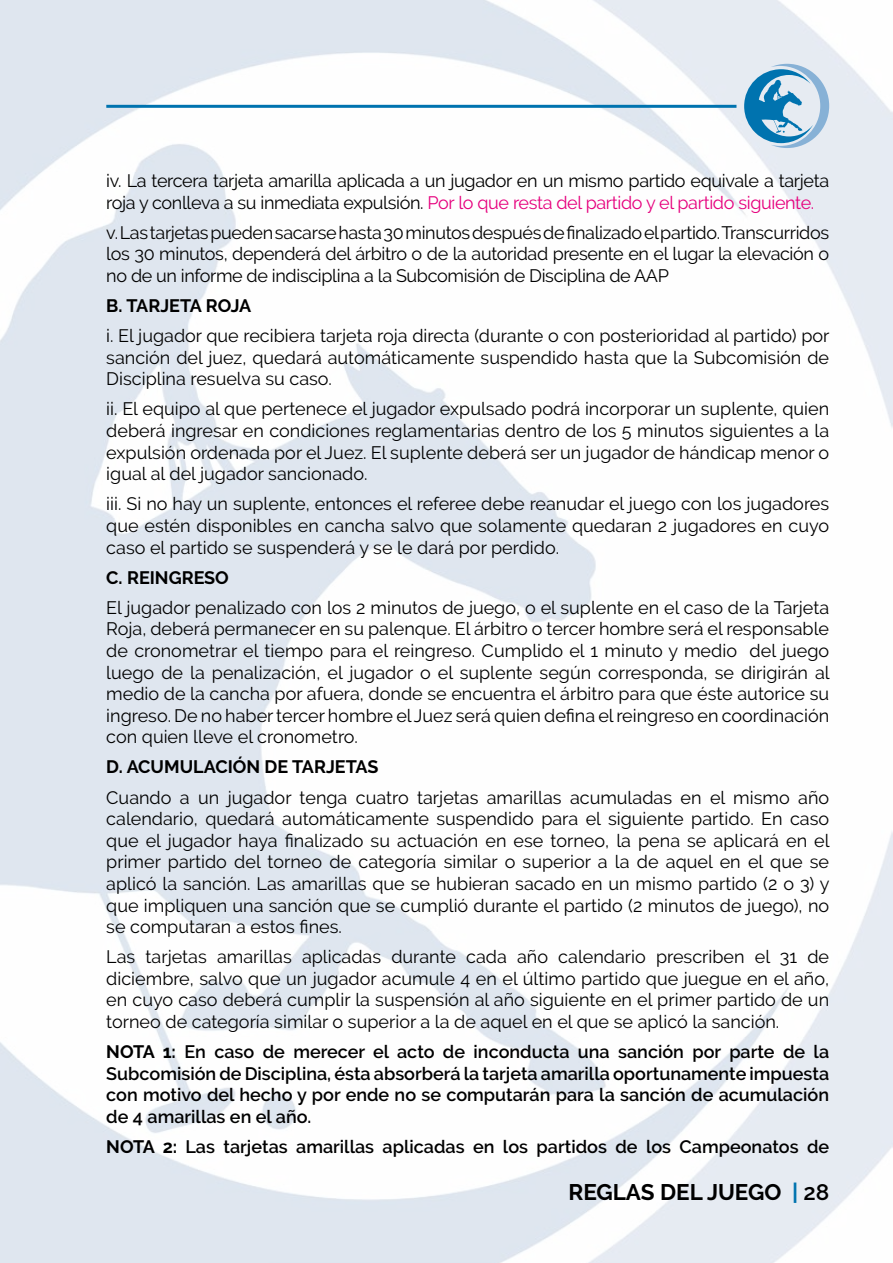
<style>
.page{position:relative;width:893px;height:1263px;background:#fff}
.page>*{position:absolute;margin:0;border:0;box-sizing:border-box;transform-origin:0 0}
.t1{font:700 22.5px "Raleway";color:#000}
.t2{font:18px/21.6px "Raleway";color:#000;text-align:justify}
.t3{font:600 18px/21.6px "Raleway";color:#000;text-align:justify}
.t4{font:18px/21.6px "Raleway";letter-spacing:-.02em;color:#000}
.t5{font:700 18px "Raleway";color:#000}
.s1{color:#e6007d}
.s2{font-weight:700}
.s3{color:#0073af}
.s4{font-weight:600}
</style>
<div class="page">
<img style="left:0;top:0;width:893px;height:1263px">
<svg style="left:744px;top:64px;width:85px;height:84px;background:#8fbdd8"></svg>
<hr style="left:106px;top:105px;width:630px;height:3px;background:#0073af">
<p class="t4" style="left:106px;top:170px;width:724px">iv. La tercera tarjeta amarilla aplicada a un jugador en un mismo partido equivale a tarjeta roja y conlleva a su inmediata expulsión. <span class="s1">Por lo que resta del partido y el partido siguiente.</span></p>
<p class="t2" style="left:106px;top:222px;width:724px">v. Las tarjetas pueden sacarse hasta 30 minutos después de finalizado el partido. Transcurridos los 30 minutos, dependerá del árbitro o de la autoridad presente en el lugar la elevación o no de un informe de indisciplina a la Subcomisión de Disciplina de AAP</p>
<p class="t5" style="left:106px;top:295px;width:147px">B. TARJETA ROJA</p>
<p class="t2" style="left:106px;top:325px;width:725px">i. El jugador que recibiera tarjeta roja directa (durante o con posterioridad al partido) por sanción del juez, quedará automáticamente suspendido hasta que la Subcomisión de Disciplina resuelva su caso.</p>
<p class="t2" style="left:106px;top:398px;width:724px">ii. El equipo al que pertenece el jugador expulsado podrá incorporar un suplente, quien deberá ingresar en condiciones reglamentarias dentro de los 5 minutos siguientes a la expulsión ordenada por el Juez. El suplente deberá ser un jugador de hándicap menor o igual al del jugador sancionado.</p>
<p class="t2" style="left:106px;top:493px;width:724px">iii. Si no hay un suplente, entonces el referee debe reanudar el juego con los jugadores que estén disponibles en cancha salvo que solamente quedaran 2 jugadores en cuyo caso el partido se suspenderá y se le dará por perdido.</p>
<p class="t5" style="left:106px;top:567px;width:124px">C. REINGRESO</p>
<p class="t2" style="left:106px;top:596px;width:725px">El jugador penalizado con los 2 minutos de juego, o el suplente en el caso de la Tarjeta Roja, deberá permanecer en su palenque. El árbitro o tercer hombre será el responsable de cronometrar el tiempo para el reingreso. Cumplido el 1 minuto y medio del juego luego de la penalización, el jugador o el suplente según corresponda, se dirigirán al medio de la cancha por afuera, donde se encuentra el árbitro para que éste autorice su ingreso. De no haber tercer hombre el Juez será quien defina el reingreso en coordinación con quien lleve el cronometro.</p>
<p class="t5" style="left:106px;top:757px;width:274px">D. ACUMULACIÓN DE TARJETAS</p>
<p class="t2" style="left:106px;top:786px;width:725px">Cuando a un jugador tenga cuatro tarjetas amarillas acumuladas en el mismo año calendario, quedará automáticamente suspendido para el siguiente partido. En caso que el jugador haya finalizado su actuación en ese torneo, la pena se aplicará en el primer partido del torneo de categoría similar o superior a la de aquel en el que se aplicó la sanción. Las amarillas que se hubieran sacado en un mismo partido (2 o 3) y que impliquen una sanción que se cumplió durante el partido (2 minutos de juego), no se computaran a estos fines.</p>
<p class="t2" style="left:106px;top:946px;width:724px">Las tarjetas amarillas aplicadas durante cada año calendario prescriben el 31 de diciembre, salvo que un jugador acumule 4 en el último partido que juegue en el año, en cuyo caso deberá cumplir la suspensión al año siguiente en el primer partido de un torneo de categoría similar o superior a la de aquel en el que se aplicó la sanción.</p>
<p class="t3" style="left:106px;top:1041px;width:724px"><span class="s2">NOTA 1:</span> En caso de merecer el acto de inconducta una sanción por parte de la Subcomisión de Disciplina, ésta absorberá la tarjeta amarilla oportunamente impuesta con motivo del hecho y por ende no se computarán para la sanción de acumulación de 4 amarillas en el año.</p>
<p class="t3" style="left:106px;top:1136px;width:724px"><span class="s2">NOTA 2:</span> Las tarjetas amarillas aplicadas en los partidos de los Campeonatos de</p>
<p class="t1" style="left:568px;top:1179px;width:262px">REGLAS DEL JUEGO <span class="s3">|</span> <span class="s4">28</span></p>
</div>
